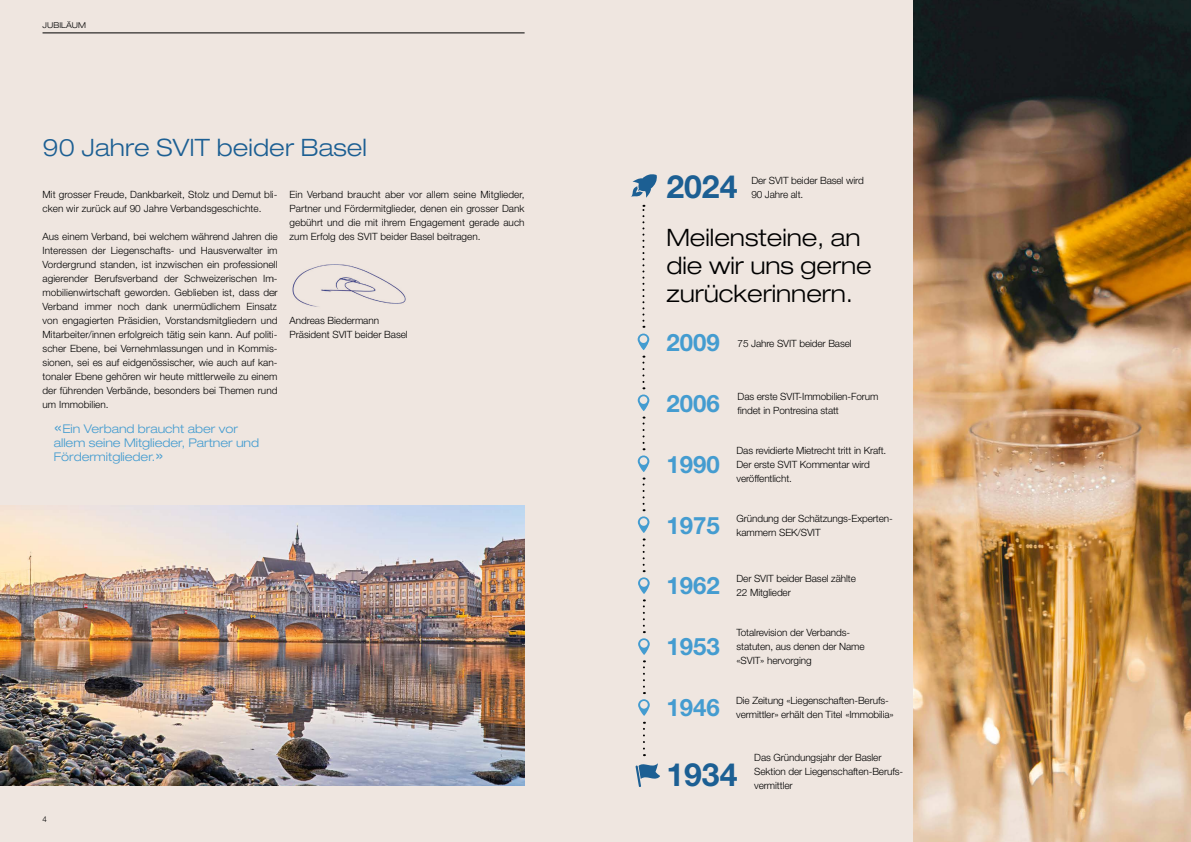
<style>
.page{position:relative;width:1191px;height:842px;background:#fff}
.page>*{position:absolute;margin:0;border:0;box-sizing:border-box;transform-origin:0 0}
.t1{font:700 32px "Helvetica Neue LT Std";color:#1c5f93}
.t2{font:300 expanded 24px/28px "Helvetica Neue LT Std";color:#000}
.t3{font:700 24px "Helvetica Neue LT Std";color:#449cd0}
.t4{font:300 expanded 24px "Helvetica Neue LT Std";letter-spacing:.005em;color:#1c5f93}
.t5{font:300 expanded 12px/14px "Helvetica Neue LT Std";color:#449cd0}
.t6{font:300 10px/14px "Helvetica Neue LT Std";letter-spacing:-.01em;color:#000}
.t7{font:300 expanded 8px "Helvetica Neue LT Std";letter-spacing:.01em;color:#000}
.t8{font:300 8px "Helvetica Neue LT Std";color:#000}
.s1{font-size:17px}
</style>
<div class="page">
<div style="left:0;top:0;width:913px;height:842px;background:#efe6e0"></div>
<img style="left:913px;top:0;width:278px;height:842px">
<svg style="left:631px;top:174px;width:26px;height:24px"></svg>
<svg style="left:643px;top:722px;width:2px;height:34px"></svg>
<svg style="left:642px;top:205px;width:2px;height:123px"></svg>
<svg style="left:635px;top:763px;width:25px;height:24px"></svg>
<hr style="left:43px;top:33px;width:481px;height:1px;background:#000">
<img style="left:0;top:506px;width:524px;height:279px">
<img style="left:292px;top:264px;width:114px;height:43px">
<svg style="left:638px;top:417px;width:12px;height:299px"></svg>
<svg style="left:637px;top:334px;width:12px;height:16px"></svg>
<svg style="left:637px;top:356px;width:12px;height:55px"></svg>
<p class="t7" style="left:43px;top:21px;width:45px">JUBILÄUM</p>
<h2 class="t4" style="left:43px;top:133px;width:326px">90 Jahre SVIT beider Basel</h2>
<p class="t6" style="left:43px;top:187px;width:236px">Mit grosser Freude, Dankbarkeit, Stolz und Demut bli&shy;cken wir zurück auf 90 Jahre Verbandsgeschichte.</p>
<p class="t6" style="left:43px;top:229px;width:236px;text-align:justify">Aus einem Verband, bei welchem während Jahren die Interessen der Liegenschafts- und Hausverwalter im Vordergrund standen, ist inzwischen ein professionell agierender Berufsverband der Schweizerischen Im&shy;mobilienwirtschaft geworden. Geblieben ist, dass der Verband immer noch dank unermüdlichem Einsatz von engagierten Präsidien, Vorstandsmitgliedern und Mitarbeiter/innen erfolgreich tätig sein kann. Auf politi&shy;scher Ebene, bei Vernehmlassungen und in Kommis&shy;sionen, sei es auf eidgenössischer, wie auch auf kan&shy;tonaler Ebene gehören wir heute mittlerweile zu einem der führenden Verbände, besonders bei Themen rund um Immobilien.</p>
<p class="t5" style="left:54px;top:422px;width:207px"><span class="s1">«</span>Ein Verband braucht aber vor allem seine Mitglieder, Partner und<br>Fördermitglieder.<span class="s1">»</span></p>
<p class="t6" style="left:289px;top:187px;width:236px;text-align:justify">Ein Verband braucht aber vor allem seine Mitglieder, Partner und Fördermitglieder, denen ein grosser Dank gebührt und die mit ihrem Engagement gerade auch zum Erfolg des SVIT beider Basel beitragen.</p>
<p class="t6" style="left:289px;top:313px;width:120px">Andreas Biedermann<br>Präsident SVIT beider Basel</p>
<p class="t8" style="left:43px;top:814px;width:6px">4</p>
<h1 class="t1" style="left:666px;top:167px;width:73px">2024</h1>
<p class="t6" style="left:751px;top:173px;width:114px">Der SVIT beider Basel wird<br>90 Jahre alt.</p>
<h2 class="t2" style="left:666px;top:223px;width:207px">Meilensteine, an die wir uns gerne zurückerinnern.</h2>
<h2 class="t3" style="left:666px;top:328px;width:55px">2009</h2>
<p class="t6" style="left:737px;top:336px;width:116px">75 Jahre SVIT beider Basel</p>
<h2 class="t3" style="left:666px;top:389px;width:55px">2006</h2>
<p class="t6" style="left:737px;top:389px;width:142px">Das erste SVIT-Immobilien-Forum findet in Pontresina statt</p>
<h2 class="t3" style="left:666px;top:449px;width:55px">1990</h2>
<p class="t6" style="left:736px;top:443px;width:151px">Das revidierte Mietrecht tritt in Kraft.<br>Der erste SVIT Kommentar wird veröffentlicht.</p>
<h2 class="t3" style="left:666px;top:510px;width:55px">1975</h2>
<p class="t6" style="left:736px;top:511px;width:158px">Gründung der Schätzungs-Experten&shy;kammern SEK/SVIT</p>
<h2 class="t3" style="left:666px;top:571px;width:55px">1962</h2>
<p class="t6" style="left:736px;top:572px;width:121px">Der SVIT beider Basel zählte<br>22 Mitglieder</p>
<h2 class="t3" style="left:666px;top:632px;width:55px">1953</h2>
<h2 class="t3" style="left:666px;top:692px;width:55px">1946</h2>
<p class="t6" style="left:736px;top:625px;width:130px">Totalrevision der Verbands&shy;statuten, aus denen der Name «SVIT» hervorging</p>
<p class="t6" style="left:736px;top:693px;width:159px">Die Zeitung «Liegenschaften-Berufs&shy;vermittler» erhält den Titel «Immobilia»</p>
<h1 class="t1" style="left:666px;top:755px;width:73px">1934</h1>
<p class="t6" style="left:754px;top:751px;width:150px">Das Gründungsjahr der Basler<br>Sektion der Liegenschaften-Berufs&shy;vermittler</p>
</div>
